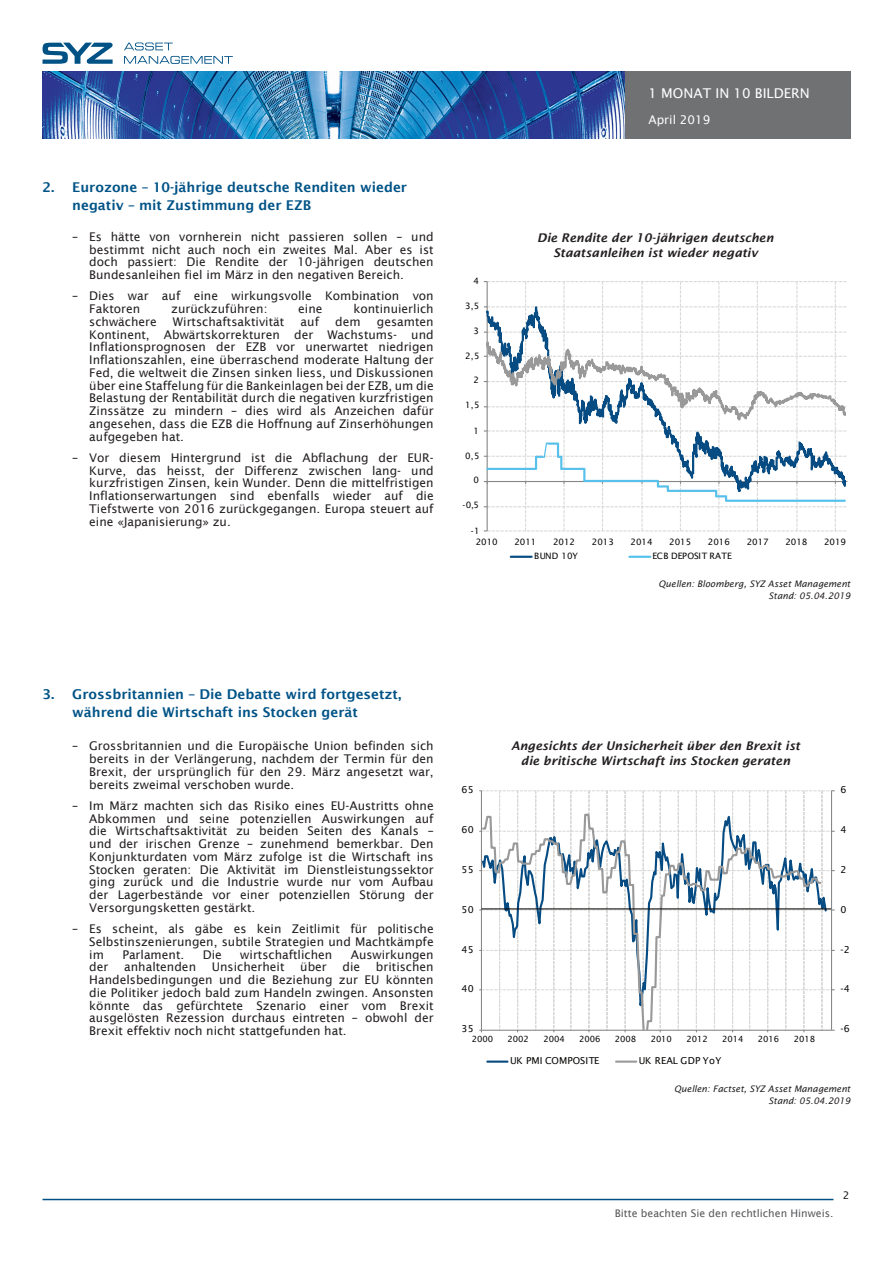
<style>
.page{position:relative;width:893px;height:1263px;background:#fff}
.page>*{position:absolute;margin:0;border:0;box-sizing:border-box;transform-origin:0 0}
.t1{font:600 13.5px/18px "Lucida Sans";color:#005387}
.t2{font:13.5px "Lucida Sans";color:#fff}
.t3{font:12px/12.8px "Lucida Sans";color:#231f20;text-align:justify}
.Graph_TITLES{font:italic 600 12px/15px "Lucida Sans";color:#231f20;text-align:center}
.t4{font:12px "Lucida Sans";color:#fff}
.t5{font:10.5px "Lucida Sans";color:#57585a}
.t6{font:10.5px "Lucida Sans";color:#231f20}
.t7{font:9.6px "Lucida Sans";letter-spacing:.03em;color:#050504}
.t8{font:9.6px "Lucida Sans";color:#050504}
.Source_data{font:italic 9px "Lucida Sans";color:#231f20}
.t9{font:8.85px "Lucida Sans";letter-spacing:-.005em;color:#050504}
.t10{font:8.55px "Lucida Sans";letter-spacing:-.005em;color:#050504}
</style>
<div class="page">
<svg style="left:124px;top:43px;width:49px;height:7px"></svg>
<svg style="left:124px;top:56px;width:109px;height:8px"></svg>
<svg style="left:43px;top:43px;width:70px;height:21px"></svg>
<img style="left:43px;top:72px;width:807px;height:67px">
<hr style="left:43px;top:1199px;width:790px;height:1px;background:#005285">
<svg style="left:484px;top:281px;width:363px;height:250px"></svg>
<hr style="left:511px;top:556px;width:21px;height:2px;background:#064c83">
<hr style="left:629px;top:556px;width:21px;height:2px;background:#57c0eb">
<svg style="left:479px;top:790px;width:356px;height:242px"></svg>
<svg style="left:481px;top:804px;width:347px;height:225px"></svg>
<svg style="left:481px;top:813px;width:341px;height:217px"></svg>
<hr style="left:487px;top:1060px;width:20px;height:3px;background:#064c83">
<hr style="left:616px;top:1060px;width:20px;height:3px;background:#999">
<hr style="left:481px;top:908px;width:350px;height:1px;background:#050504">
<p class="t1" style="left:72px;top:178px;width:336px;text-indent:-30px">2. Eurozone – 10-jährige deutsche Renditen wieder negativ – mit Zustimmung der EZB</p>
<p class="t3" style="left:89px;top:230px;width:346px;text-indent:-17px">– Es hätte von vornherein nicht passieren sollen – und bestimmt nicht auch noch ein zweites Mal. Aber es ist doch passiert: Die Rendite der 10-jährigen deutschen Bundesanleihen fiel im März in den negativen Bereich.</p>
<p class="t3" style="left:89px;top:290px;width:346px;text-indent:-17px">– Dies war auf eine wirkungsvolle Kombination von<br>Faktoren</p>
<p class="t3" style="left:171px;top:302px;width:98px">zurückzuführen:</p>
<p class="t3" style="left:298px;top:302px;width:26px">eine</p>
<p class="t3" style="left:353px;top:302px;width:82px">kontinuierlich</p>
<p class="t3" style="left:89px;top:315px;width:69px">schwächere</p>
<p class="t3" style="left:173px;top:315px;width:113px">Wirtschaftsaktivität</p>
<p class="t3" style="left:301px;top:315px;width:20px">auf</p>
<p class="t3" style="left:335px;top:315px;width:27px">dem</p>
<p class="t3" style="left:89px;top:315px;width:346px;text-indent:288px">gesamten Kontinent, Abwärtskorrekturen der Wachstums- und Inflationsprognosen der EZB vor unerwartet niedrigen Inflationszahlen, eine überraschend moderate Haltung der Fed, die weltweit die Zinsen sinken liess, und Diskussionen über eine Staffelung für die Bankeinlagen bei der EZB, um die Belastung der Rentabilität durch die negativen kurzfristigen Zinssätze zu mindern – dies wird als Anzeichen dafür angesehen, dass die EZB die Hoffnung auf Zinserhöhungen aufgegeben hat.</p>
<p class="t3" style="left:89px;top:451px;width:346px;text-indent:-17px">– Vor diesem Hintergrund ist die Abflachung der EUR-Kurve, das heisst, der Differenz zwischen lang- und kurzfristigen Zinsen, kein Wunder. Denn die mittelfristigen Inflationserwartungen sind ebenfalls wieder auf die Tiefstwerte von 2016 zurückgegangen. Europa steuert auf eine «Japanisierung» zu.</p>
<p class="t2" style="left:648px;top:85px;width:163px">1 MONAT IN 10 BILDERN</p>
<p class="t4" style="left:648px;top:113px;width:63px">April 2019</p>
<p class="t9" style="left:474px;top:276px;width:7px">4</p>
<p class="t9" style="left:465px;top:300px;width:16px">3,5</p>
<p class="t9" style="left:474px;top:326px;width:7px">3</p>
<p class="t9" style="left:465px;top:351px;width:16px">2,5</p>
<p class="t9" style="left:474px;top:375px;width:7px">2</p>
<p class="t9" style="left:465px;top:400px;width:16px">1,5</p>
<p class="t9" style="left:474px;top:425px;width:7px">1</p>
<p class="t9" style="left:465px;top:451px;width:16px">0,5</p>
<p class="t9" style="left:474px;top:475px;width:7px">0</p>
<p class="t9" style="left:462px;top:500px;width:18px">-0,5</p>
<p class="t9" style="left:471px;top:525px;width:10px">-1</p>
<p class="Graph_TITLES" style="left:537px;top:230px;width:238px">Die Rendite der 10-jährigen deutschen<br>Staatsanleihen ist wieder negativ</p>
<p class="t9" style="left:476px;top:536px;width:24px">2010</p>
<p class="t9" style="left:514px;top:536px;width:24px">2011</p>
<p class="t9" style="left:553px;top:536px;width:24px">2012</p>
<p class="t9" style="left:592px;top:536px;width:24px">2013</p>
<p class="t9" style="left:631px;top:536px;width:24px">2014</p>
<p class="t9" style="left:669px;top:536px;width:24px">2015</p>
<p class="t9" style="left:708px;top:536px;width:24px">2016</p>
<p class="t9" style="left:747px;top:536px;width:24px">2017</p>
<p class="t9" style="left:785px;top:536px;width:24px">2018</p>
<p class="t9" style="left:824px;top:536px;width:24px">2019</p>
<p class="t9" style="left:534px;top:551px;width:45px">BUND 10Y</p>
<p class="t9" style="left:652px;top:551px;width:81px">ECB DEPOSIT RATE</p>
<p class="Source_data" style="left:659px;top:579px;width:193px">Quellen: Bloomberg, SYZ Asset Management</p>
<p class="Source_data" style="left:769px;top:591px;width:83px">Stand: 05.04.2019</p>
<p class="t1" style="left:72px;top:685px;width:331px;text-indent:-30px">3. Grossbritannien – Die Debatte wird fortgesetzt, während die Wirtschaft ins Stocken gerät</p>
<p class="t3" style="left:89px;top:739px;width:346px;text-indent:-17px">– Grossbritannien und die Europäische Union befinden sich bereits in der Verlängerung, nachdem der Termin für den Brexit, der ursprünglich für den 29. März angesetzt war, bereits zweimal verschoben wurde.</p>
<p class="t3" style="left:89px;top:799px;width:346px;text-indent:-17px">– Im März machten sich das Risiko eines EU-Austritts ohne Abkommen und seine potenziellen Auswirkungen auf die Wirtschaftsaktivität zu beiden Seiten des Kanals – und der irischen Grenze – zunehmend bemerkbar. Den Konjunkturdaten vom März zufolge ist die Wirtschaft ins Stocken geraten: Die Aktivität im Dienstleistungssektor ging zurück und die Industrie wurde nur vom Aufbau der Lagerbestände vor einer potenziellen Störung der Versorgungsketten gestärkt.</p>
<p class="t3" style="left:89px;top:922px;width:346px;text-indent:-17px">– Es scheint, als gäbe es kein Zeitlimit für politische Selbstinszenierungen, subtile Strategien und Machtkämpfe im</p>
<p class="t3" style="left:122px;top:948px;width:63px">Parlament.</p>
<p class="t3" style="left:203px;top:948px;width:21px">Die</p>
<p class="t3" style="left:240px;top:948px;width:94px">wirtschaftlichen</p>
<p class="t3" style="left:351px;top:948px;width:85px">Auswirkungen</p>
<p class="t3" style="left:89px;top:960px;width:346px;text-indent:287px">britischen Handelsbedingungen und die Beziehung zur EU könnten die Politiker jedoch bald zum Handeln zwingen. Ansonsten könnte das gefürchtete Szenario einer vom Brexit ausgelösten Rezession durchaus eintreten – obwohl der Brexit effektiv noch nicht stattgefunden hat.</p>
<p class="t3" style="left:89px;top:960px;width:21px">der</p>
<p class="t3" style="left:124px;top:960px;width:73px">anhaltenden</p>
<p class="t3" style="left:212px;top:960px;width:74px">Unsicherheit</p>
<p class="t3" style="left:300px;top:960px;width:28px">über</p>
<p class="t3" style="left:343px;top:960px;width:19px">die</p>
<p class="Graph_TITLES" style="left:511px;top:738px;width:291px">Angesichts der Unsicherheit über den Brexit ist die britische Wirtschaft ins Stocken geraten</p>
<p class="t7" style="left:461px;top:784px;width:14px">65</p>
<p class="t7" style="left:840px;top:784px;width:8px">6</p>
<p class="t7" style="left:461px;top:824px;width:14px">60</p>
<p class="t7" style="left:840px;top:824px;width:8px">4</p>
<p class="t7" style="left:461px;top:864px;width:14px">55</p>
<p class="t7" style="left:840px;top:864px;width:8px">2</p>
<p class="t7" style="left:461px;top:904px;width:14px">50</p>
<p class="t7" style="left:840px;top:904px;width:8px">0</p>
<p class="t7" style="left:461px;top:944px;width:14px">45</p>
<p class="t7" style="left:840px;top:944px;width:11px">-2</p>
<p class="t7" style="left:461px;top:983px;width:14px">40</p>
<p class="t7" style="left:840px;top:983px;width:11px">-4</p>
<p class="t7" style="left:461px;top:1023px;width:14px">35</p>
<p class="t7" style="left:840px;top:1023px;width:11px">-6</p>
<p class="t10" style="left:472px;top:1034px;width:23px">2000</p>
<p class="t10" style="left:508px;top:1034px;width:23px">2002</p>
<p class="t10" style="left:543px;top:1034px;width:23px">2004</p>
<p class="t10" style="left:579px;top:1034px;width:23px">2006</p>
<p class="t10" style="left:615px;top:1034px;width:23px">2008</p>
<p class="t10" style="left:651px;top:1034px;width:23px">2010</p>
<p class="t10" style="left:686px;top:1034px;width:23px">2012</p>
<p class="t10" style="left:722px;top:1034px;width:23px">2014</p>
<p class="t10" style="left:758px;top:1034px;width:23px">2016</p>
<p class="t10" style="left:794px;top:1034px;width:23px">2018</p>
<p class="t8" style="left:510px;top:1055px;width:91px">UK PMI COMPOSITE</p>
<p class="t7" style="left:639px;top:1055px;width:84px">UK REAL GDP YoY</p>
<p class="Source_data" style="left:674px;top:1084px;width:178px">Quellen: Factset, SYZ Asset Management</p>
<p class="Source_data" style="left:769px;top:1096px;width:83px">Stand: 05.04.2019</p>
<p class="t5" style="left:615px;top:1207px;width:220px">Bitte beachten Sie den rechtlichen Hinweis.</p>
<p class="t6" style="left:843px;top:1189px;width:8px">2</p>
</div>
